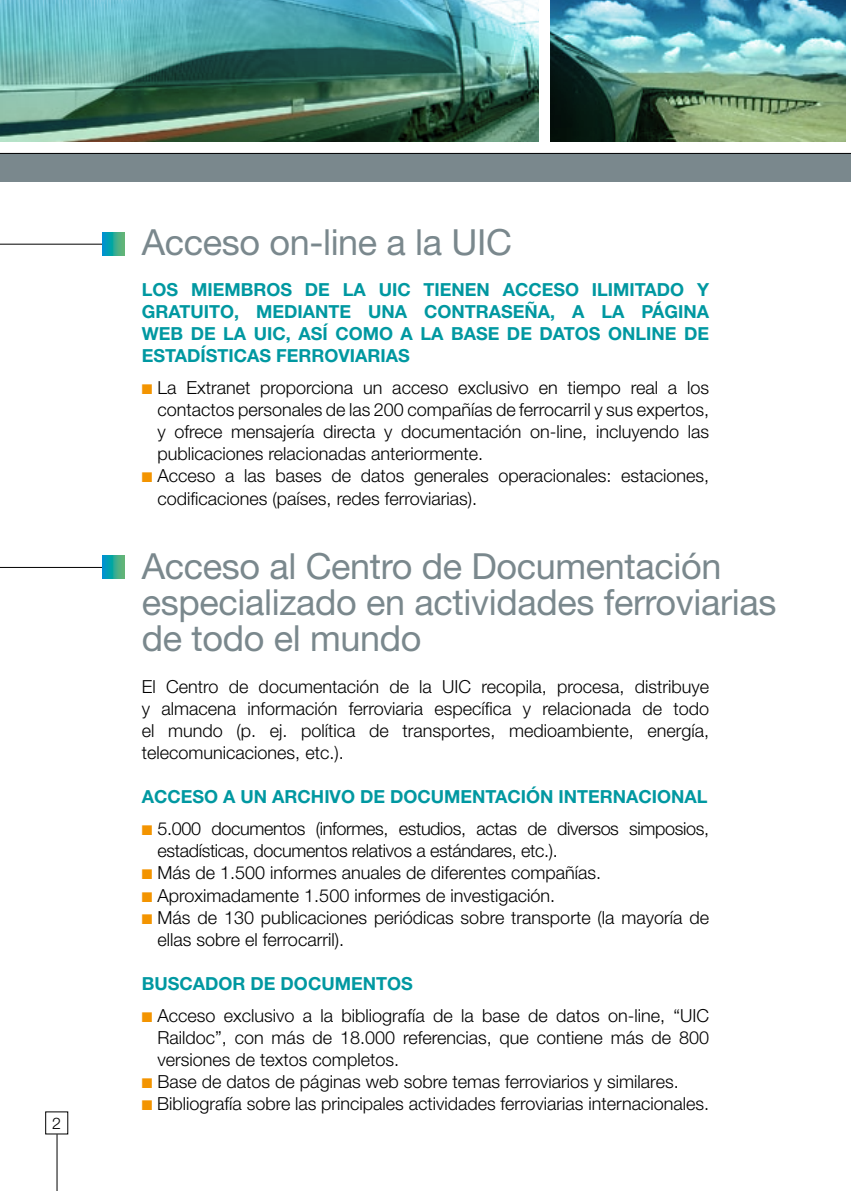
<style>
.page{position:relative;width:851px;height:1191px;background:#fff}
.page>*{position:absolute;margin:0;border:0;box-sizing:border-box;transform-origin:0 0}
.t1{font:36px/36px "Helvetica Neue LT Std";letter-spacing:-.01em;color:#7a888d}
.t2{font:300 18px/22px "Helvetica Neue LT Std";color:#000;text-align:justify}
.t3{font:700 18px "Helvetica Neue LT Std";color:#0098a1}
.t4{font:300 18px/22px "Helvetica Neue LT Std";letter-spacing:-.02em;color:#000}
.t5{font:300 16px "Helvetica Neue LT Std";color:#000}
.s1{color:#f39400}
</style>
<div class="page">
<img style="left:0;top:0;width:539px;height:142px">
<img style="left:550px;top:0;width:295px;height:142px">
<hr style="left:0;top:244px;width:102px;height:1px;background:#000">
<hr style="left:0;top:567px;width:102px;height:1px;background:#000">
<svg style="left:102px;top:232px;width:23px;height:23px"></svg>
<svg style="left:102px;top:556px;width:23px;height:22px"></svg>
<div style="left:0;top:153px;width:850px;height:28px;background:#7a888d"></div>
<hr style="left:0;top:153px;width:850px;height:1px;background:#000">
<hr style="left:57px;top:1134px;width:1px;height:57px;background:#000">
<p class="t5" style="left:52px;top:1113px;width:10px">2</p>
<h1 class="t1" style="left:142px;top:224px;width:372px">Acceso on-line a la UIC</h1>
<p class="t3" style="left:142px;top:279px;width:24px">LOS</p>
<p class="t3" style="left:191px;top:279px;width:13px">MIEM</p>
<p class="t3" style="left:241px;top:279px;width:27px">BROS</p>
<p class="t3" style="left:305px;top:279px;width:13px">DE</p>
<p class="t3" style="left:343px;top:279px;width:12px">LA</p>
<p class="t3" style="left:378px;top:279px;width:57px">UIC TIENEN</p>
<p class="t3" style="left:502px;top:279px;width:14px">ACCESO</p>
<p class="t3" style="left:592px;top:279px;width:12px">ILIMITADO</p>
<p class="t3" style="left:697px;top:279px;width:11px">Y</p>
<p class="t3" style="left:142px;top:301px;width:26px">GRATUITO</p>
<p class="t3" style="left:234px;top:301px;width:35px">, MEDIANTE</p>
<p class="t3" style="left:368px;top:301px;width:14px">UNA</p>
<p class="t3" style="left:424px;top:301px;width:14px">CONTRASE</p>
<p class="t3" style="left:524px;top:301px;width:89px">ÑA, A LA</p>
<p class="t3" style="left:641px;top:301px;width:48px">PÁGINA</p>
<p class="t3" style="left:142px;top:323px;width:209px">WEB DE LA UIC, ASÍ COMO</p>
<p class="t3" style="left:400px;top:323px;width:64px">ALA BASE</p>
<p class="t3" style="left:507px;top:323px;width:59px">DE DATOS</p>
<p class="t3" style="left:608px;top:323px;width:26px">ONLINE</p>
<p class="t3" style="left:684px;top:323px;width:13px">DE</p>
<p class="t3" style="left:142px;top:345px;width:25px">ESTAD</p>
<p class="t3" style="left:200px;top:345px;width:18px">ÍSTICAS</p>
<p class="t3" style="left:276px;top:345px;width:25px">FERRO</p>
<p class="t3" style="left:338px;top:345px;width:23px">VIARIAS</p>
<p class="t2" style="left:157px;top:377px;width:553px;text-indent:-16px"><span class="s1">■</span> La Extranet proporciona un acceso exclusivo en tiempo real a los contactos personales de las 200 compañías de ferrocarril y sus expertos, y ofrece mensajería directa y documentación on-line, incluyendo las publicaciones relacionadas anteriormente.</p>
<p class="t2" style="left:157px;top:465px;width:553px;text-indent:-16px"><span class="s1">■</span> Acceso a las bases de datos generales operacionales: estaciones, codificaciones (países, redes ferroviarias).</p>
<h1 class="t1" style="left:142px;top:547px;width:636px">Acceso al Centro de Documentación especializado en actividades ferroviarias de todo el mundo</h1>
<p class="t2" style="left:142px;top:675px;width:568px">El Centro de documentación de la UIC recopila, procesa, distribuye y almacena información ferroviaria específica y relacionada de todo el mundo (p. ej. política de transportes, medioambiente, energía, telecomunicaciones, etc.).</p>
<p class="t3" style="left:142px;top:786px;width:26px">ACCESO</p>
<p class="t3" style="left:223px;top:786px;width:62px">AUN ARCHI</p>
<p class="t3" style="left:329px;top:786px;width:74px">VODE DOCUMENTACI</p>
<p class="t3" style="left:526px;top:786px;width:45px">ÓN INTERNACIONAL</p>
<p class="t4" style="left:157px;top:817px;width:553px;text-indent:-16px"><span class="s1">■</span> 5.000 documentos (informes, estudios, actas de diversos simposios, estadísticas, documentos relativos a estándares, etc.).</p>
<p class="t2" style="left:142px;top:861px;width:461px"><span class="s1">■</span> Más de 1.500 informes anuales de diferentes compañías.</p>
<p class="t2" style="left:142px;top:883px;width:415px"><span class="s1">■</span> Aproximadamente 1.500 informes de investigación.</p>
<p class="t2" style="left:157px;top:905px;width:553px;text-indent:-16px"><span class="s1">■</span> Más de 130 publicaciones periódicas sobre transporte (la mayoría de ellas sobre el ferrocarril).</p>
<p class="t3" style="left:142px;top:972px;width:14px">BUSCADOR</p>
<p class="t3" style="left:250px;top:972px;width:45px">DE DOCUMENTOS</p>
<p class="t2" style="left:157px;top:1003px;width:553px;text-indent:-16px"><span class="s1">■</span> Acceso exclusivo a la bibliografía de la base de datos on-line, “UIC Raildoc”, con más de 18.000 referencias, que contiene más de 800 versiones de textos completos.</p>
<p class="t2" style="left:142px;top:1069px;width:538px"><span class="s1">■</span> Base de datos de páginas web sobre temas ferroviarios y similares.</p>
<p class="t2" style="left:142px;top:1091px;width:568px"><span class="s1">■</span> Bibliografía sobre las principales actividades ferroviarias internacionales.</p>
</div>
